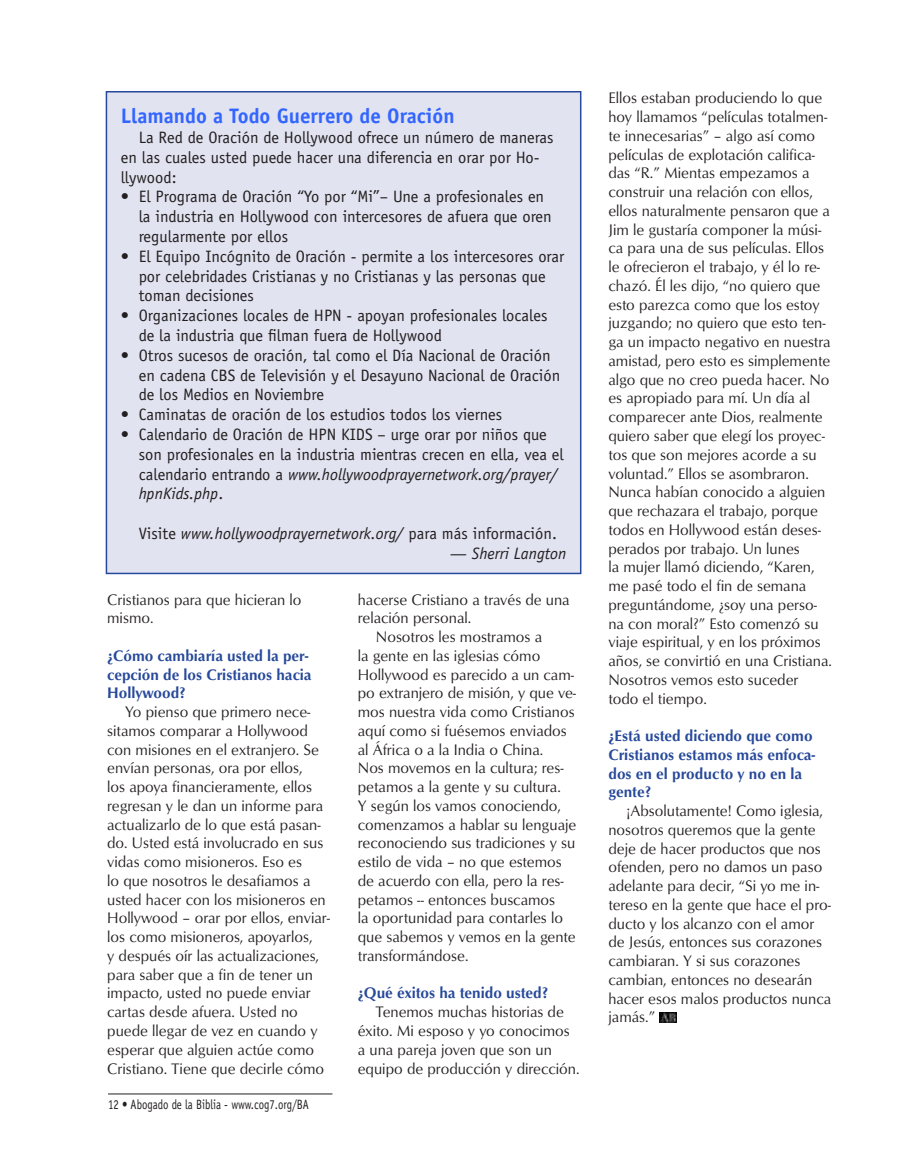
<style>
.page{position:relative;width:905px;height:1175px;background:#fff}
.page>*{position:absolute;margin:0;border:0;box-sizing:border-box;transform-origin:0 0}
.t1{font:700 21px "Officina Sans";color:#36f}
.t2{font:16.5px/19.8px "Officina Sans";color:#231f20}
.t3{font:italic 16.5px "Officina Sans";color:#231f20}
.t4{font:15.75px/18.8px "Optimum Roman DTC";color:#231f20;scale:.96 1}
.t5{font:15.75px/18.8px "Optimum Bold DTC";color:#27499a;scale:.96 1}
.t6{font:13.5px "Officina Sans";color:#231f20;scale:.8 1}
.s1{font-style:italic}
.s2{font-style:normal}
</style>
<div class="page">
<hr style="left:108px;top:1093px;width:224px;height:1px;background:#231f20">
<img style="left:659px;top:1012px;width:17px;height:10px">
<div style="left:106px;top:92px;width:474px;height:481px;background:#e2e3f1"></div>
<div style="left:106px;top:91px;width:475px;height:483px;border:2px solid #27499a"></div>
<h1 class="t1" style="left:121px;top:103px;width:335px">Llamando a Todo Guerrero de Oración</h1>
<p class="t2" style="left:121px;top:127px;width:434px;text-indent:18px">La Red de Oración de Hollywood ofrece un número de maneras en las cuales usted puede hacer una diferencia en orar por Ho&shy;llywood:</p>
<p class="t2" style="left:139px;top:187px;width:414px;text-indent:-18px">• El Programa de Oración “Yo por “Mi”– Une a profesionales en la industria en Hollywood con intercesores de afuera que oren regularmente por ellos</p>
<p class="t2" style="left:139px;top:246px;width:427px;text-indent:-18px">• El Equipo Incógnito de Oración - permite a los intercesores orar por celebridades Cristianas y no Cristianas y las personas que toman decisiones</p>
<p class="t2" style="left:139px;top:306px;width:410px;text-indent:-18px">• Organizaciones locales de HPN - apoyan profesionales locales de la industria que filman fuera de Hollywood</p>
<p class="t2" style="left:139px;top:345px;width:423px;text-indent:-18px">• Otros sucesos de oración, tal como el Día Nacional de Oración en cadena CBS de Televisión y el Desayuno Nacional de Oración de los Medios en Noviembre</p>
<p class="t2" style="left:121px;top:405px;width:383px">• Caminatas de oración de los estudios todos los viernes</p>
<p class="t2" style="left:139px;top:424px;width:426px;text-indent:-18px">• Calendario de Oración de HPN KIDS – urge orar por niños que son profesionales en la industria mientras crecen en ella, vea el calendario entrando a <span class="s1">www.hollywoodprayernetwork.org/prayer/ hpnKids.php</span>.</p>
<p class="t3" style="left:139px;top:524px;width:419px"><span class="s2">Visite</span> www.hollywoodprayernetwork.org/ <span class="s2">para más información.</span></p>
<p class="t3" style="left:450px;top:543px;width:118px">— Sherri Langton</p>
<p class="t4" style="left:107px;top:589px;width:204px">Cristianos para que hicieran lo mismo.</p>
<p class="t5" style="left:107px;top:646px;width:214px">¿Cómo cambiaría usted la per&shy;cepción de los Cristianos hacia<br>Hollywood?</p>
<p class="t4" style="left:107px;top:702px;width:234px;text-indent:18px">Yo pienso que primero nece&shy;sitamos comparar a Hollywood con misiones en el extranjero. Se envían personas, ora por ellos,<br>los apoya financieramente, ellos regresan y le dan un informe para actualizarlo de lo que está pasan&shy;do. Usted está involucrado en sus vidas como misioneros. Eso es<br>lo que nosotros le desafiamos a usted hacer con los misioneros en<br>Hollywood – orar por ellos, enviar&shy;los como misioneros, apoyarlos,<br>y después oír las actualizaciones, para saber que a fin de tener un impacto, usted no puede enviar cartas desde afuera. Usted no puede llegar de vez en cuando y esperar que alguien actúe como<br>Cristiano. Tiene que decirle cómo</p>
<p class="t6" style="left:108px;top:1096px;width:252px">12 • Abogado de la Biblia - www.cog7.org/BA</p>
<p class="t4" style="left:358px;top:589px;width:222px">hacerse Cristiano a través de una</p>
<p class="t4" style="left:358px;top:608px;width:120px">relación personal.</p>
<p class="t4" style="left:376px;top:627px;width:175px">Nosotros les mostramos a</p>
<p class="t4" style="left:358px;top:646px;width:192px">la gente en las iglesias cómo</p>
<p class="t4" style="left:358px;top:664px;width:227px">Hollywood es parecido a un cam-</p>
<p class="t4" style="left:358px;top:683px;width:229px">po extranjero de misión, y que ve-</p>
<p class="t4" style="left:358px;top:702px;width:227px">mos nuestra vida como Cristianos</p>
<p class="t4" style="left:358px;top:721px;width:219px">aquí como si fuésemos enviados</p>
<p class="t4" style="left:358px;top:739px;width:195px">al África o a la India o China.</p>
<p class="t4" style="left:358px;top:758px;width:216px">Nos movemos en la cultura; res-</p>
<p class="t4" style="left:358px;top:777px;width:213px">petamos a la gente y su cultura.</p>
<p class="t4" style="left:358px;top:796px;width:213px">Y según los vamos conociendo,</p>
<p class="t4" style="left:358px;top:814px;width:229px">comenzamos a hablar su lenguaje</p>
<p class="t4" style="left:358px;top:833px;width:228px">reconociendo sus tradiciones y su</p>
<p class="t4" style="left:358px;top:852px;width:214px">estilo de vida – no que estemos</p>
<p class="t4" style="left:358px;top:871px;width:216px">de acuerdo con ella, pero la res-</p>
<p class="t4" style="left:358px;top:889px;width:207px">petamos -- entonces buscamos</p>
<p class="t4" style="left:358px;top:908px;width:215px">la oportunidad para contarles lo</p>
<p class="t4" style="left:358px;top:927px;width:228px">que sabemos y vemos en la gente</p>
<p class="t4" style="left:358px;top:946px;width:117px">transformándose.</p>
<p class="t5" style="left:358px;top:983px;width:200px">¿Qué éxitos ha tenido usted?</p>
<p class="t4" style="left:358px;top:1002px;width:232px;text-indent:18px">Tenemos muchas historias de éxito. Mi esposo y yo conocimos a una pareja joven que son un equipo de producción y dirección.</p>
<p class="t4" style="left:608px;top:88px;width:234px">Ellos estaban produciendo lo que hoy llamamos “películas totalmen&shy;te innecesarias” – algo así como películas de explotación califica&shy;das “R.” Mientas empezamos a construir una relación con ellos, ellos naturalmente pensaron que a<br>Jim le gustaría componer la músi&shy;ca para una de sus películas. Ellos le ofrecieron el trabajo, y él lo re&shy;chazó. Él les dijo, “no quiero que esto parezca como que los estoy juzgando; no quiero que esto ten&shy;ga un impacto negativo en nuestra amistad, pero esto es simplemente algo que no creo pueda hacer. No es apropiado para mí. Un día al comparecer ante Dios, realmente quiero saber que elegí los proyec&shy;tos que son mejores acorde a su voluntad.” Ellos se asombraron.<br>Nunca habían conocido a alguien que rechazara el trabajo, porque todos en Hollywood están deses‑ perados por trabajo. Un lunes<br>la mujer llamó diciendo, “Karen, me pasé todo el fin de semana preguntándome, ¿soy una perso&shy;na con moral?” Esto comenzó su viaje espiritual, y en los próximos años, se convirtió en una Cristiana.<br>Nosotros vemos esto suceder todo el tiempo.</p>
<p class="t5" style="left:608px;top:726px;width:217px">¿Está usted diciendo que como<br>Cristianos estamos más enfoca&shy;dos en el producto y no en la gente?</p>
<p class="t4" style="left:608px;top:801px;width:233px;text-indent:18px">¡Absolutamente! Como iglesia, nosotros queremos que la gente deje de hacer productos que nos ofenden, pero no damos un paso adelante para decir, “Si yo me in&shy;tereso en la gente que hace el pro&shy;ducto y los alcanzo con el amor de Jesús, entonces sus corazones cambiaran. Y si sus corazones cambian, entonces no desearán hacer esos malos productos nunca jamás.”</p>
</div>
